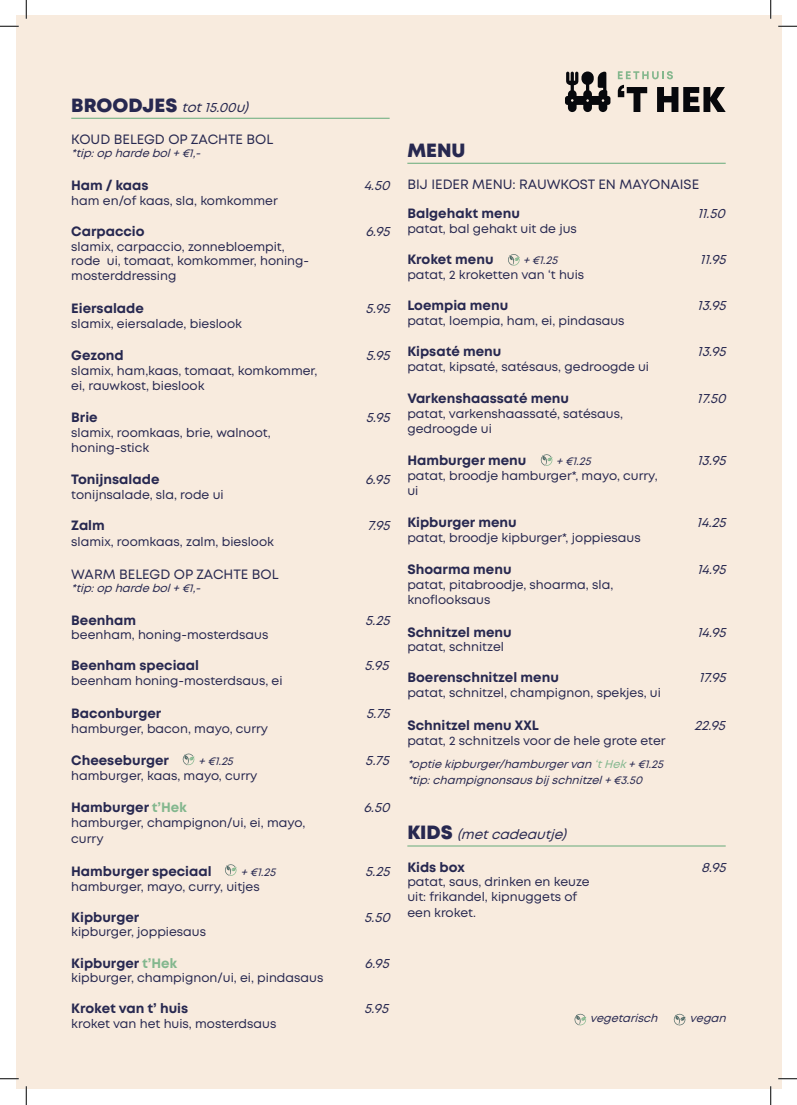
<style>
.page{position:relative;width:797px;height:1105px;background:#fff}
.page>*{position:absolute;margin:0;border:0;box-sizing:border-box;transform-origin:0 0}
.t1{font:800 19.12px "Mont";color:#272850}
.t2{font:700 13.5px "Mont";color:#272850}
.t3{font:italic 13.5px "Mont";color:#272850}
.t4{font:13.5px "Mont";color:#272850}
.t5{font:12.38px/14.9px "Mont";color:#272850}
.t6{font:italic 11.25px/16.2px "Mont";color:#272850}
.s1{font-weight:800;font-style:normal;font-size:19.12px}
.s2{color:#83b78e}
</style>
<div class="page">
<div style="left:16px;top:16px;width:765px;height:1073px;background:#f8ebde"></div>
<hr style="left:71px;top:118px;width:318px;height:1px;background:#83b78e">
<svg style="left:618px;top:71px;width:55px;height:8px"></svg>
<svg style="left:617px;top:85px;width:30px;height:27px"></svg>
<svg style="left:657px;top:87px;width:68px;height:25px"></svg>
<svg style="left:565px;top:71px;width:45px;height:41px"></svg>
<hr style="left:407px;top:845px;width:318px;height:2px;background:#83b78e">
<svg style="left:574px;top:1014px;width:12px;height:12px"></svg>
<svg style="left:673px;top:1014px;width:12px;height:12px"></svg>
<svg style="left:182px;top:753px;width:12px;height:12px"></svg>
<svg style="left:225px;top:864px;width:12px;height:12px"></svg>
<svg style="left:540px;top:454px;width:12px;height:12px"></svg>
<svg style="left:508px;top:254px;width:12px;height:12px"></svg>
<hr style="left:407px;top:163px;width:318px;height:1px;background:#83b78e">
<svg style="left:0;top:25px;width:19px;height:2px"></svg>
<svg style="left:778px;top:25px;width:19px;height:2px"></svg>
<svg style="left:0;top:1078px;width:19px;height:1px"></svg>
<svg style="left:778px;top:1078px;width:19px;height:1px"></svg>
<svg style="left:25px;top:0;width:2px;height:19px"></svg>
<svg style="left:25px;top:1086px;width:2px;height:19px"></svg>
<svg style="left:770px;top:0;width:1px;height:19px"></svg>
<svg style="left:770px;top:1086px;width:1px;height:19px"></svg>
<p class="t3" style="left:71px;top:98px;width:183px"><span class="s1">B ROO DJ E S</span> tot15.00u)</p>
<p class="t4" style="left:71px;top:131px;width:203px">KOUD BELEGD OP ZACHTE BOL</p>
<p class="t6" style="left:71px;top:145px;width:134px">*tip:op hardebol+€1,-</p>
<p class="t2" style="left:71px;top:176px;width:79px">Ham / kaas</p>
<p class="t3" style="left:364px;top:176px;width:32px">4.50</p>
<p class="t5" style="left:71px;top:193px;width:208px">ham en/of kaas, sla, komkommer</p>
<p class="t2" style="left:71px;top:222px;width:75px">Carpaccio</p>
<p class="t3" style="left:365px;top:222px;width:30px">6.95</p>
<p class="t5" style="left:71px;top:239px;width:239px">slamix, carpaccio, zonnebloempit, rode ui, tomaat, komkommer, honing&shy;mosterddressing</p>
<p class="t2" style="left:71px;top:299px;width:74px">Eiersalade</p>
<p class="t3" style="left:365px;top:299px;width:30px">5.95</p>
<p class="t5" style="left:71px;top:316px;width:172px">slamix, eiersalade, bieslook</p>
<p class="t2" style="left:71px;top:346px;width:54px">Gezond</p>
<p class="t3" style="left:366px;top:347px;width:30px">5.95</p>
<p class="t5" style="left:71px;top:363px;width:248px">slamix, ham,kaas, tomaat, komkommer, ei, rauwkost, bieslook</p>
<p class="t2" style="left:71px;top:408px;width:28px">Brie</p>
<p class="t3" style="left:366px;top:409px;width:30px">5.95</p>
<p class="t5" style="left:71px;top:425px;width:201px">slamix, roomkaas, brie, walnoot, honing-stick</p>
<p class="t2" style="left:71px;top:471px;width:90px">Tonijnsalade</p>
<p class="t3" style="left:365px;top:471px;width:30px">6.95</p>
<p class="t5" style="left:71px;top:487px;width:154px">tonijnsalade, sla, rode ui</p>
<p class="t2" style="left:71px;top:516px;width:35px">Zalm</p>
<p class="t3" style="left:367px;top:517px;width:29px">7.95</p>
<p class="t5" style="left:71px;top:534px;width:204px">slamix, roomkaas, zalm, bieslook</p>
<p class="t4" style="left:71px;top:565px;width:209px">WARM BELEGD OP ZACHTE BOL</p>
<p class="t6" style="left:71px;top:580px;width:134px">*tip:op hardebol+€1,-</p>
<p class="t2" style="left:71px;top:611px;width:66px">Beenham</p>
<p class="t3" style="left:365px;top:611px;width:31px">5.25</p>
<p class="t5" style="left:71px;top:628px;width:198px">beenham, honing-mosterdsaus</p>
<p class="t2" style="left:71px;top:657px;width:129px">Beenham speciaal</p>
<p class="t3" style="left:364px;top:657px;width:30px">5.95</p>
<p class="t5" style="left:71px;top:674px;width:213px">beenham honing-mosterdsaus, ei</p>
<p class="t2" style="left:71px;top:704px;width:92px">Baconburger</p>
<p class="t3" style="left:366px;top:704px;width:30px">5.75</p>
<p class="t5" style="left:71px;top:721px;width:198px">hamburger, bacon, mayo, curry</p>
<p class="t2" style="left:71px;top:751px;width:99px">Cheeseburger</p>
<p class="t6" style="left:198px;top:753px;width:40px">+€1.25</p>
<p class="t3" style="left:365px;top:752px;width:30px">5.75</p>
<p class="t5" style="left:71px;top:768px;width:188px">hamburger, kaas, mayo, curry</p>
<p class="t2" style="left:71px;top:799px;width:117px">Hamburger <span class="s2">t’Hek</span></p>
<p class="t3" style="left:363px;top:799px;width:32px">6.50</p>
<p class="t5" style="left:71px;top:815px;width:236px;line-height:16.2px">hamburger, champignon/ui, ei, mayo, curry</p>
<p class="t2" style="left:71px;top:862px;width:142px">Hamburger speciaal</p>
<p class="t6" style="left:241px;top:864px;width:40px">+€1.25</p>
<p class="t3" style="left:365px;top:862px;width:31px">5.25</p>
<p class="t5" style="left:71px;top:879px;width:190px">hamburger, mayo, curry, uitjes</p>
<p class="t2" style="left:71px;top:908px;width:70px">Kipburger</p>
<p class="t3" style="left:364px;top:908px;width:32px">5.50</p>
<p class="t5" style="left:71px;top:925px;width:136px">kipburger, joppiesaus</p>
<p class="t2" style="left:71px;top:954px;width:107px">Kipburger <span class="s2">t’Hek</span></p>
<p class="t3" style="left:364px;top:954px;width:30px">6.95</p>
<p class="t5" style="left:71px;top:971px;width:253px">kipburger, champignon/ui, ei, pindasaus</p>
<p class="t2" style="left:71px;top:1000px;width:118px">Kroket van t’ huis</p>
<p class="t3" style="left:364px;top:1000px;width:30px">5.95</p>
<p class="t5" style="left:71px;top:1016px;width:206px">kroket van het huis, mosterdsaus</p>
<h1 class="t1" style="left:407px;top:138px;width:60px">MENU</h1>
<p class="t4" style="left:407px;top:176px;width:293px">BIJ IEDER MENU: RAUWKOST EN MAYONAISE</p>
<p class="t2" style="left:407px;top:205px;width:114px">Balgehakt menu</p>
<p class="t3" style="left:697px;top:205px;width:34px">11.50</p>
<p class="t5" style="left:407px;top:221px;width:171px">patat, bal gehakt uit de jus</p>
<p class="t2" style="left:407px;top:250px;width:88px">Kroket menu</p>
<p class="t6" style="left:523px;top:252px;width:40px">+€1.25</p>
<p class="t3" style="left:700px;top:251px;width:32px">11.95</p>
<p class="t5" style="left:407px;top:267px;width:178px">patat, 2 kroketten van ‘t huis</p>
<p class="t2" style="left:407px;top:296px;width:102px">Loempia menu</p>
<p class="t3" style="left:697px;top:296px;width:35px">13.95</p>
<p class="t5" style="left:407px;top:313px;width:219px">patat, loempia, ham, ei, pindasaus</p>
<p class="t2" style="left:407px;top:342px;width:96px">Kipsaté menu</p>
<p class="t3" style="left:697px;top:342px;width:35px">13.95</p>
<p class="t5" style="left:407px;top:359px;width:243px">patat, kipsaté, satésaus, gedroogde ui</p>
<p class="t2" style="left:407px;top:389px;width:163px">Varkenshaassaté menu</p>
<p class="t3" style="left:697px;top:390px;width:35px">17.50</p>
<p class="t5" style="left:407px;top:406px;width:217px">patat, varkenshaassaté, satésaus, gedroogde ui</p>
<p class="t2" style="left:407px;top:452px;width:121px">Hamburger menu</p>
<p class="t6" style="left:556px;top:453px;width:40px">+€1.25</p>
<p class="t3" style="left:697px;top:452px;width:35px">13.95</p>
<p class="t5" style="left:407px;top:468px;width:252px">patat, broodje hamburger*, mayo, curry, ui</p>
<p class="t2" style="left:407px;top:514px;width:111px">Kipburger menu</p>
<p class="t3" style="left:696px;top:514px;width:35px">14.25</p>
<p class="t5" style="left:407px;top:530px;width:235px">patat, broodje kipburger*, joppiesaus</p>
<p class="t2" style="left:407px;top:561px;width:106px">Shoarma menu</p>
<p class="t3" style="left:697px;top:561px;width:35px">14.95</p>
<p class="t5" style="left:407px;top:578px;width:207px">patat, pitabroodje, shoarma, sla, knoflooksaus</p>
<p class="t2" style="left:407px;top:623px;width:106px">Schnitzel menu</p>
<p class="t3" style="left:697px;top:623px;width:35px">14.95</p>
<p class="t5" style="left:407px;top:640px;width:98px">patat, schnitzel</p>
<p class="t2" style="left:407px;top:669px;width:153px">Boerenschnitzel menu</p>
<p class="t3" style="left:698px;top:669px;width:33px">17.95</p>
<p class="t5" style="left:407px;top:686px;width:255px">patat, schnitzel, champignon, spekjes, ui</p>
<p class="t2" style="left:407px;top:716px;width:133px">Schnitzel menu XXL</p>
<p class="t3" style="left:694px;top:716px;width:37px">22.95</p>
<p class="t5" style="left:407px;top:733px;width:260px">patat, 2 schnitzels voor de hele grote eter</p>
<p class="t6" style="left:407px;top:755px;width:261px">*optiekipburger/hamburgervan <span class="s2">‘tHek</span> +€1.25 *tip:champignonsausbij schnitzel+€3.50</p>
<p class="t3" style="left:407px;top:826px;width:165px"><span class="s1">K I D S</span> (metcadeautje)</p>
<p class="t2" style="left:407px;top:858px;width:59px">Kids box</p>
<p class="t3" style="left:701px;top:858px;width:31px">8.95</p>
<p class="t5" style="left:407px;top:875px;width:184px">patat, saus, drinken en keuze uit: frikandel, kipnuggets of</p>
<p class="t5" style="left:407px;top:906px;width:70px">een kroket.</p>
<p class="t6" style="left:590px;top:1010px;width:73px">vegetarisch</p>
<p class="t6" style="left:689px;top:1010px;width:41px">vegan</p>
</div>
